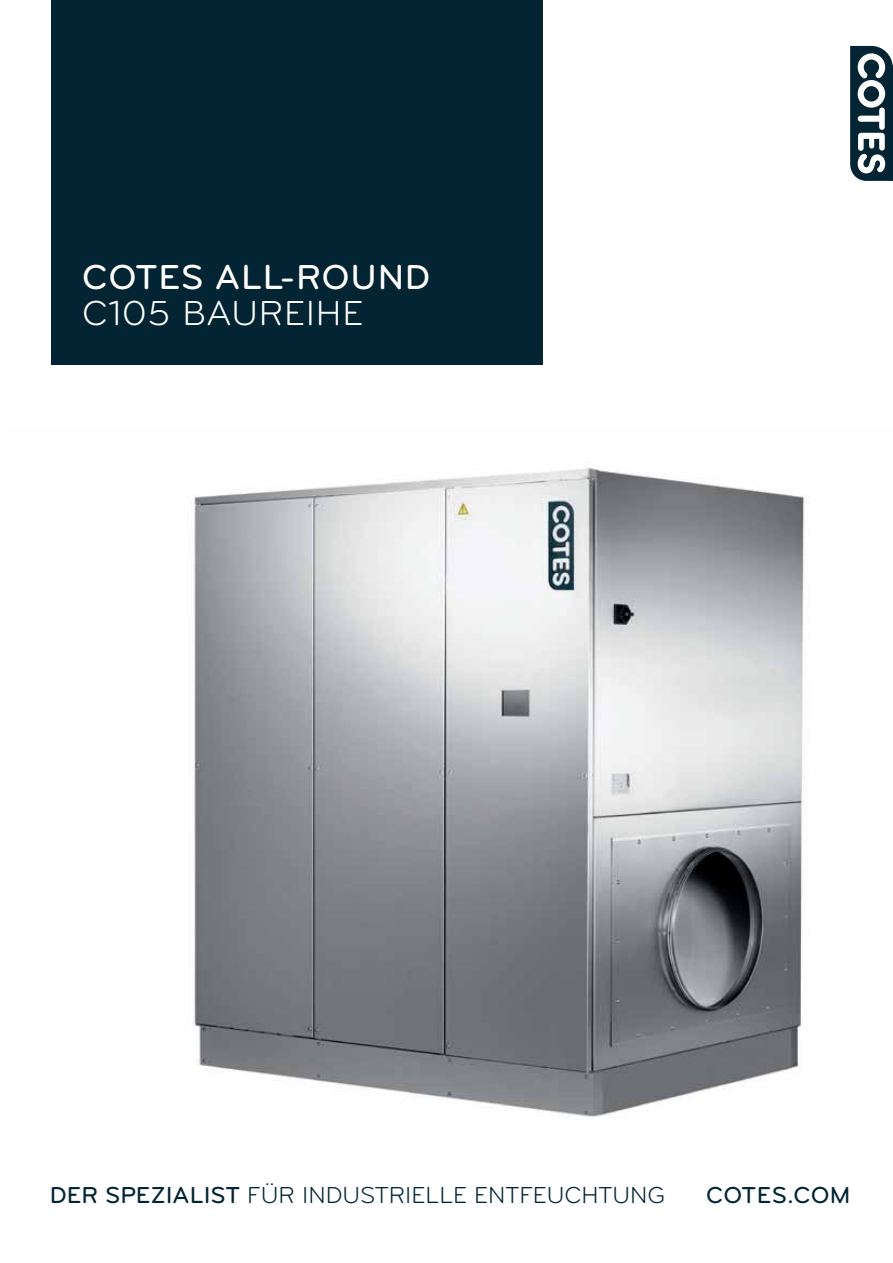
<style>
.page{position:relative;width:893px;height:1263px;background:#fff}
.page>*{position:absolute;margin:0;border:0;box-sizing:border-box;transform-origin:0 0}
.t1{font:500 36px "Bryant Pro";letter-spacing:.02em;color:#fff}
.t2{font:36px "Bryant Pro";letter-spacing:.02em;color:#fff}
.t3{font:24px "Bryant Pro";color:#032433}
.t4{font:500 24px "Bryant";letter-spacing:.015em;color:#032433}
.s1{font-family:"Bryant";font-weight:500}
</style>
<div class="page">
<svg style="left:850px;top:46px;width:43px;height:135px"></svg>
<div style="left:51px;top:0;width:492px;height:365px;background:#032433"></div>
<img style="left:194px;top:467px;width:611px;height:650px">
<h1 class="t1" style="left:82px;top:256px;width:349px">COTES ALL-ROUND</h1>
<h1 class="t2" style="left:82px;top:292px;width:283px">C105 BAUREIHE</h1>
<p class="t3" style="left:50px;top:1181px;width:617px"><span class="s1">DER SPEZIALIST</span> FÜR INDUSTRIELLE ENTFEUCHTUNG</p>
<p class="t4" style="left:706px;top:1181px;width:146px">COTES.COM</p>
</div>
